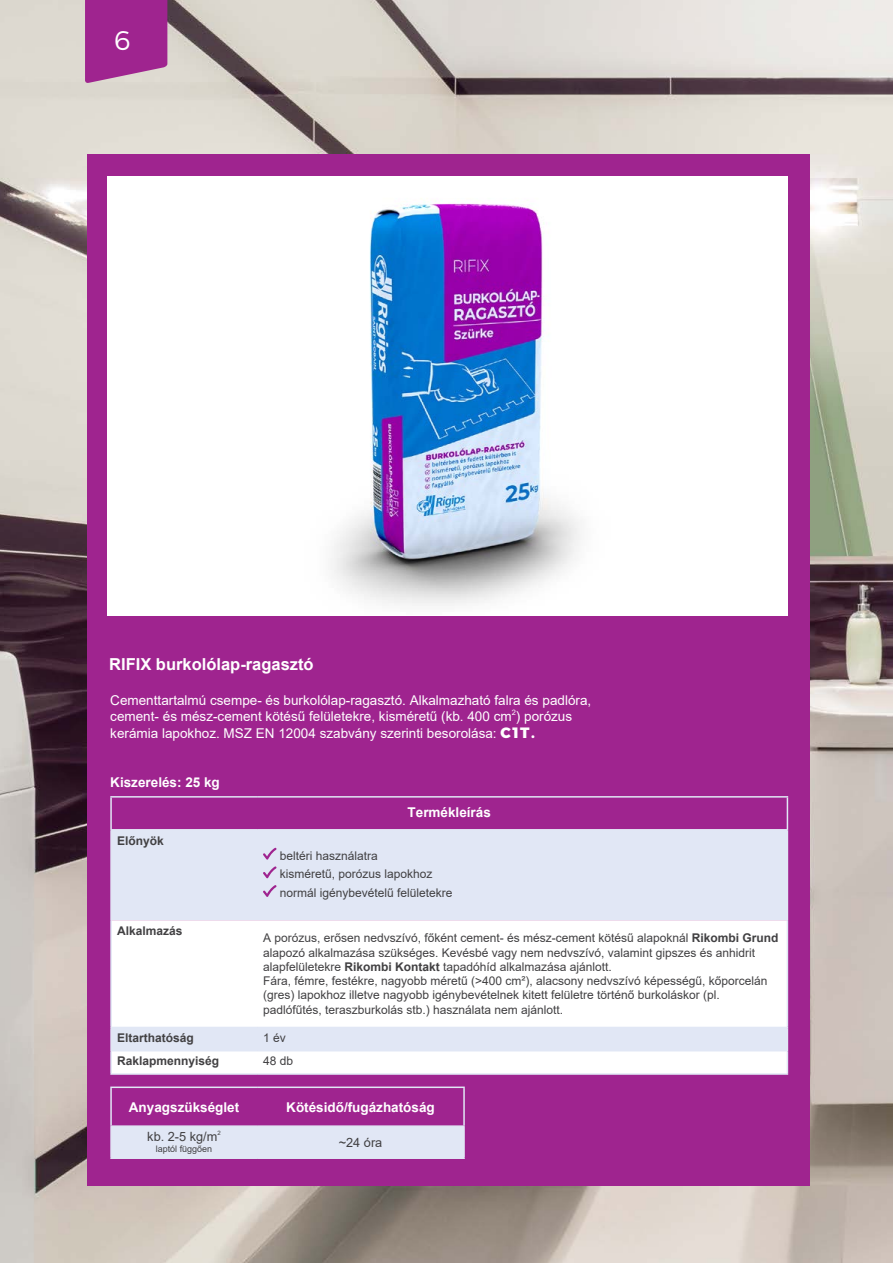
<style>
.page{position:relative;width:893px;height:1263px;background:#fff}
.page>*{position:absolute;margin:0;border:0;box-sizing:border-box;transform-origin:0 0}
.t1{font:300 27px "Montserrat";color:#fff}
.t2{font:700 16.5px "Arial";color:#fff}
.t3{font:13.5px/16.5px "Arial";color:#fff}
.t4{font:700 13.5px "Arial";color:#fff}
.t5{font:12.75px "Arial";color:#414042}
.t6{font:12px/14.2px "Arial";color:#414042}
.t7{font:700 12px "Arial";color:#414042}
.t8{font:9px "Arial";color:#414042}
.t9{font:6px "Arial";color:#414042}
.s1{font-family:"Montserrat";font-weight:800;font-size:15px}
.s2{font-weight:700}
</style>
<div class="page">
<img style="left:0;top:0;width:893px;height:1263px">
<svg style="left:85px;top:0;width:82px;height:84px;background:#a53796"></svg>
<div style="left:87px;top:155px;width:722px;height:1031px;background:#9f248f"></div>
<div style="left:112px;top:830px;width:675px;height:90px;background:#e1e7f5"></div>
<svg style="left:112px;top:920px;width:675px;height:153px;background:#fafbfd"></svg>
<hr style="left:110px;top:830px;width:2px;height:90px;background:#e1e7f5">
<hr style="left:787px;top:830px;width:1px;height:90px;background:#e1e7f5">
<hr style="left:110px;top:920px;width:2px;height:107px;background:#e1e7f5">
<hr style="left:787px;top:920px;width:1px;height:107px;background:#e1e7f5">
<hr style="left:110px;top:1051px;width:2px;height:22px;background:#e1e7f5">
<hr style="left:110px;top:796px;width:147px;height:1px;background:#e1e7f5">
<hr style="left:110px;top:797px;width:2px;height:32px;background:#e1e7f5">
<hr style="left:257px;top:796px;width:531px;height:1px;background:#e1e7f5">
<hr style="left:787px;top:797px;width:1px;height:32px;background:#e1e7f5">
<hr style="left:110px;top:829px;width:147px;height:1px;background:#e1e7f5">
<hr style="left:257px;top:829px;width:531px;height:1px;background:#e1e7f5">
<hr style="left:110px;top:1027px;width:147px;height:1px;background:#e1e7f5">
<hr style="left:110px;top:1028px;width:2px;height:22px;background:#e1e7f5">
<hr style="left:257px;top:1027px;width:531px;height:1px;background:#e1e7f5">
<svg style="left:787px;top:1028px;width:1px;height:45px"></svg>
<hr style="left:110px;top:1073px;width:147px;height:2px;background:#e1e7f5">
<hr style="left:257px;top:1073px;width:531px;height:2px;background:#e1e7f5">
<hr style="left:110px;top:1050px;width:147px;height:1px;background:#e1e7f5">
<hr style="left:257px;top:1050px;width:531px;height:1px;background:#e1e7f5">
<svg style="left:263px;top:848px;width:13px;height:12px"></svg>
<svg style="left:263px;top:866px;width:13px;height:12px"></svg>
<svg style="left:263px;top:885px;width:13px;height:12px"></svg>
<div style="left:112px;top:1127px;width:351px;height:30px;background:#e1e7f5"></div>
<hr style="left:110px;top:1086px;width:147px;height:2px;background:#e1e7f5">
<hr style="left:110px;top:1088px;width:2px;height:37px;background:#e1e7f5">
<hr style="left:257px;top:1086px;width:208px;height:2px;background:#e1e7f5">
<hr style="left:463px;top:1088px;width:2px;height:37px;background:#e1e7f5">
<hr style="left:110px;top:1125px;width:147px;height:2px;background:#e1e7f5">
<hr style="left:110px;top:1127px;width:2px;height:30px;background:#e1e7f5">
<hr style="left:257px;top:1125px;width:208px;height:2px;background:#e1e7f5">
<hr style="left:463px;top:1127px;width:2px;height:30px;background:#e1e7f5">
<hr style="left:110px;top:1157px;width:147px;height:2px;background:#e1e7f5">
<hr style="left:257px;top:1157px;width:208px;height:2px;background:#e1e7f5">
<div style="left:108px;top:176px;width:680px;height:440px;background:#fff"></div>
<img style="left:331px;top:198px;width:250px;height:408px">
<h1 class="t1" style="left:114px;top:23px;width:18px">6</h1>
<h2 class="t2" style="left:109px;top:653px;width:206px">RIFIX burkolólap-ragasztó</h2>
<p class="t3" style="left:110px;top:692px;width:482px">Cementtartalmú csempe- és burkolólap-ragasztó. Alkalmazható falra és padlóra, cement- és mész-cement kötésű felületekre, kisméretű (kb. 400 cm<sup>2</sup>) porózus kerámia lapokhoz. MSZ EN 12004 szabvány szerinti besorolása: <span class="s1">C1T.</span></p>
<p class="t4" style="left:110px;top:773px;width:111px">Kiszerelés: 25 kg</p>
<p class="t4" style="left:408px;top:803px;width:85px">Termékleírás</p>
<p class="t7" style="left:117px;top:832px;width:48px">Előnyök</p>
<p class="t6" style="left:280px;top:846px;width:174px;line-height:18.6px">beltéri használatra<br>kisméretű, porózus lapokhoz normál igénybevételű felületekre</p>
<p class="t7" style="left:117px;top:922px;width:67px">Alkalmazás</p>
<p class="t6" style="left:263px;top:931px;width:517px">A porózus, erősen nedvszívó, főként cement- és mész-cement kötésű alapoknál <span class="s2">Rikombi Grund </span>alapozó alkalmazása szükséges. Kevésbé vagy nem nedvszívó, valamint gipszes és anhidrit alapfelületekre <span class="s2">Rikombi Kontakt</span> tapadóhíd alkalmazása ajánlott.<br>Fára, fémre, festékre, nagyobb méretű (&gt;400 cm²), alacsony nedvszívó képességű, kőporcelán (gres) lapokhoz illetve nagyobb igénybevételnek kitett felületre történő burkoláskor (pl. padlófűtés, teraszburkolás stb.) használata nem ajánlott.</p>
<p class="t7" style="left:117px;top:1029px;width:78px">Eltarthatóság</p>
<p class="t6" style="left:263px;top:1031px;width:24px">1 év</p>
<p class="t7" style="left:117px;top:1053px;width:104px">Raklapmennyiség</p>
<p class="t6" style="left:263px;top:1054px;width:32px">48 db</p>
<p class="t4" style="left:129px;top:1098px;width:112px">Anyagszükséglet</p>
<p class="t4" style="left:286px;top:1098px;width:150px">Kötésidő/fugázhatóság</p>
<p class="t5" style="left:147px;top:1128px;width:72px">kb. 2-5 kg/m</p>
<p class="t9" style="left:217px;top:1129px;width:5px">2</p>
<p class="t8" style="left:156px;top:1143px;width:58px">laptól függően</p>
<p class="t5" style="left:339px;top:1134px;width:45px">~24 óra</p>
</div>
